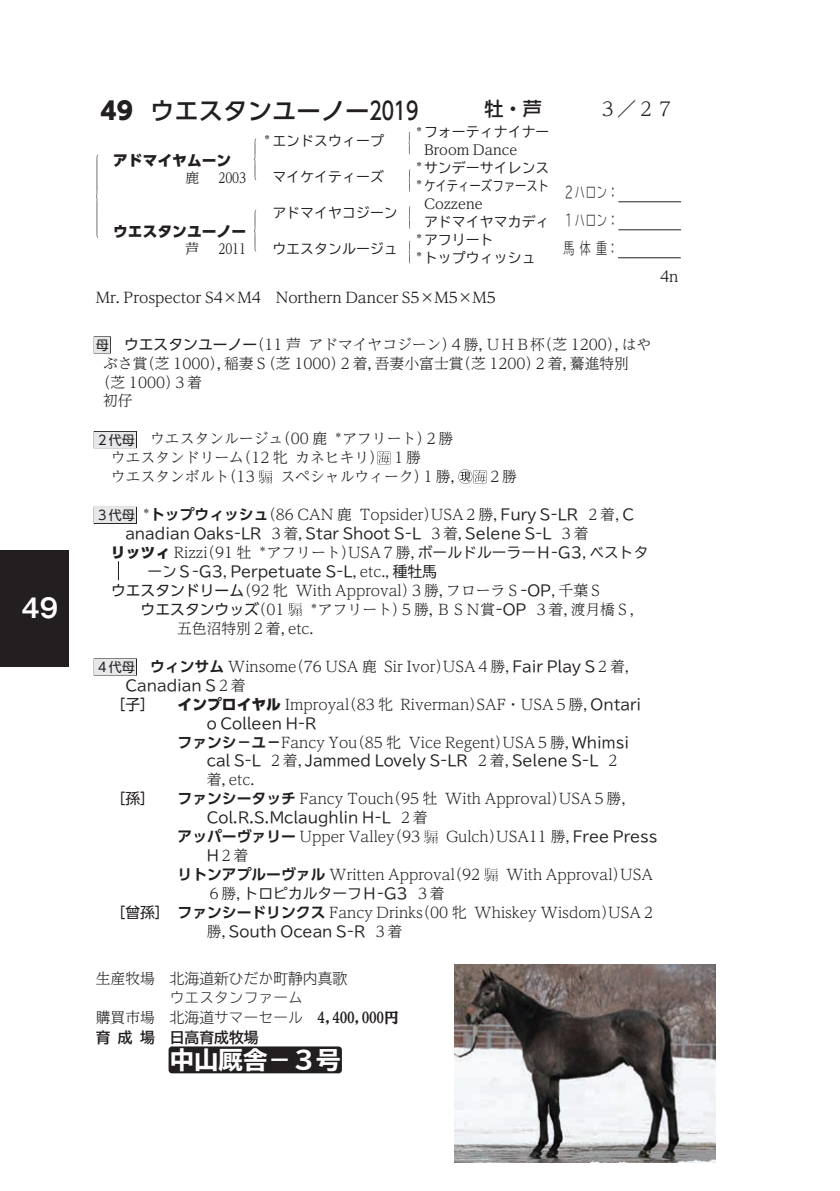
<style>
.page{position:relative;width:840px;height:1191px;background:#fff}
.page>*{position:absolute;margin:0;border:0;box-sizing:border-box;transform-origin:0 0}
.t1{font:700 26px "Gothic MB101 Pr 6 N De";color:#fff;scale:.93 1}
.t2{font:500 24.4px "UD Shin Go Pro";color:#231f20}
.t3{font:700 expanded 24.4px "TBUD Go Std";color:#fff}
.t4{font:300 19.2px "UD Reimin Pro";color:#231f20}
.t5{font:500 19.2px "UD Shin Go Pro";color:#231f20}
.t6{font:300 15.6px/28px "TBUD Go Std Super";color:#231f20;text-align:justify;scale:.7 1}
.t7{font:300 14.8px/19px "UD Reimin Pro";color:#231f20}
.t8{font:14.8px "TBUD Go Std";color:#231f20}
.t9{font:14.8px "UD Reimin Pro";letter-spacing:-.005em;color:#231f20}
.t10{font:300 14.8px/19.8px "TBUD Go Std Super";color:#231f20}
.t11{font:800 14.8px "TBUD Min Std";letter-spacing:-.285em;color:#231f20;scale:.7 1}
.t12{font:14.8px "UD Shin Go Pro";color:#231f20}
.t13{font:800 14.8px "UD Shin Go Pro";color:#231f20}
.t14{font:700 14.8px "TBUD Go Std";color:#231f20}
.t15{font:14px "TBUD Go Std";color:#231f20}
.t16{font:14px "UD Reimin Pro";color:#231f20}
.t17{font:14px "TBUD Go Std";color:#231f20;scale:.82 1}
.t18{font:14px "UD Reimin Pro";color:#231f20;scale:.82 1}
.t19{font:300 14px "UD Reimin Pro";color:#231f20}
.t20{font:13px "UD Shin Go Pro";color:#231f20}
.t21{font:7.4px "UD Reimin Pro";color:#231f20}
.s1{font-weight:800}
.s2{font-family:"UD Shin Go Pro";font-weight:400;font-size:13px}
.s3{font-family:"UD Shin Go Pro";font-weight:400}
.s4{font-family:"UD Shin Go Pro De";font-weight:700}
.s5{font-family:"TBUD Go Std";font-weight:400}
.s6{font-family:"UD Reimin Pro";font-weight:300}
.s7{font-family:"UD Shin Go Pro";font-weight:800}
.s8{font-family:"UD Reimin Pro"}
.s9{font-family:"TBUD Go Std Super";font-weight:300}
</style>
<div class="page">
<img style="left:454px;top:964px;width:261px;height:198px">
<svg style="left:118px;top:561px;width:1px;height:19px"></svg>
<div style="left:94px;top:336px;width:17px;height:17px;border:1px solid #231f20"></div>
<div style="left:94px;top:337px;width:16px;height:16px;background:#e6e7e9"></div>
<div style="left:94px;top:431px;width:43px;height:17px;border:1px solid #231f20"></div>
<div style="left:94px;top:432px;width:42px;height:15px;background:#e6e7e9"></div>
<div style="left:94px;top:507px;width:43px;height:17px;border:1px solid #231f20"></div>
<div style="left:94px;top:507px;width:42px;height:16px;background:#e6e7e9"></div>
<div style="left:94px;top:658px;width:43px;height:17px;border:1px solid #231f20"></div>
<div style="left:94px;top:659px;width:42px;height:16px;background:#e6e7e9"></div>
<div style="left:168px;top:1046px;width:174px;height:27px;background:#231f20"></div>
<hr style="left:618px;top:201px;width:62px;height:1px;background:#231f20">
<hr style="left:618px;top:229px;width:62px;height:1px;background:#231f20">
<hr style="left:617px;top:257px;width:63px;height:1px;background:#231f20">
<svg style="left:377px;top:451px;width:13px;height:14px"></svg>
<svg style="left:259px;top:470px;width:13px;height:13px"></svg>
<svg style="left:458px;top:469px;width:28px;height:15px"></svg>
<svg style="left:288px;top:603px;width:13px;height:13px"></svg>
<svg style="left:424px;top:830px;width:13px;height:13px"></svg>
<svg style="left:484px;top:868px;width:13px;height:13px"></svg>
<svg style="left:408px;top:131px;width:3px;height:24px"></svg>
<svg style="left:254px;top:138px;width:3px;height:42px"></svg>
<svg style="left:96px;top:154px;width:3px;height:84px"></svg>
<svg style="left:408px;top:169px;width:3px;height:23px"></svg>
<svg style="left:253px;top:210px;width:4px;height:42px"></svg>
<svg style="left:408px;top:206px;width:3px;height:23px"></svg>
<svg style="left:408px;top:241px;width:3px;height:23px"></svg>
<div style="left:0;top:550px;width:68px;height:116px;background:#231f20"></div>
<h1 class="t1" style="left:21px;top:586px;width:46px">4 91</h1>
<h2 class="t2" style="left:101px;top:91px;width:322px"><span class="s1">49</span> ウエスタンユーノー２０１９</h2>
<p class="t5" style="left:484px;top:93px;width:59px">牡・芦</p>
<p class="t4" style="left:597px;top:93px;width:78px">３／２７</p>
<p class="t21" style="left:263px;top:131px;width:9px">＊</p>
<p class="t15" style="left:415px;top:121px;width:135px"><sup>＊</sup>フォーティナイナー</p>
<p class="t15" style="left:272px;top:129px;width:113px">エンドスウィープ</p>
<p class="t16" style="left:424px;top:138px;width:95px">Broom Dance</p>
<p class="t13" style="left:113px;top:148px;width:120px">アドマイヤムーン</p>
<p class="t15" style="left:415px;top:156px;width:135px"><sup>＊</sup>サンデーサイレンス</p>
<p class="t19" style="left:185px;top:166px;width:15px">鹿</p>
<p class="t18" style="left:218px;top:166px;width:35px">2003</p>
<p class="t15" style="left:272px;top:165px;width:113px">マイケイティーズ</p>
<p class="t17" style="left:415px;top:174px;width:164px"><sup>＊</sup>ケイティーズファースト</p>
<p class="t16" style="left:424px;top:192px;width:60px">Cozzene</p>
<p class="t6" style="left:563px;top:178px;width:80px">２ハロン：１ハロン：馬体重：</p>
<p class="t15" style="left:272px;top:201px;width:127px">アドマイヤコジーン</p>
<p class="t15" style="left:424px;top:210px;width:127px">アドマイヤマカディ</p>
<p class="t13" style="left:113px;top:219px;width:134px">ウエスタンユーノー</p>
<p class="t15" style="left:415px;top:228px;width:80px"><sup>＊</sup>アフリート</p>
<p class="t16" style="left:185px;top:238px;width:15px">芦</p>
<p class="t18" style="left:218px;top:238px;width:35px">2011</p>
<p class="t15" style="left:272px;top:237px;width:127px">ウエスタンルージュ</p>
<p class="t15" style="left:415px;top:246px;width:121px"><sup>＊</sup>トップウィッシュ</p>
<p class="t9" style="left:96px;top:285px;width:401px">Mr. Prospector S4×M4 Northern Dancer S5×M5×M5</p>
<p class="t9" style="left:659px;top:264px;width:20px">4n</p>
<p class="t7" style="left:96px;top:334px;width:556px"><span class="s2">母</span> <span class="s3">ウエスタンユーノー</span>（11 芦アドマイヤコジーン）４勝，ＵＨＢ杯（芝 1200），はや</p>
<p class="t7" style="left:103px;top:353px;width:527px">ぶさ賞（芝 1000），稲妻Ｓ（芝 1000）２着，吾妻小富士賞（芝 1200）２着，驀進特別</p>
<p class="t7" style="left:96px;top:372px;width:108px">（芝 1000）３着</p>
<p class="t7" style="left:103px;top:391px;width:31px">初仔</p>
<p class="t7" style="left:111px;top:429px;width:343px;text-indent:-15px"><span class="s2">２代母</span> ウエスタンルージュ（00 鹿 <sup>＊</sup>アフリート）２勝ウエスタンドリーム（12 牝カネヒキリ）１勝<br>ウエスタンボルト（13</p>
<p class="t7" style="left:280px;top:466px;width:186px">スペシャルウィーク）１勝，</p>
<p class="t7" style="left:487px;top:466px;width:31px">２勝</p>
<p class="t20" style="left:96px;top:505px;width:41px">３代母</p>
<p class="t7" style="left:142px;top:504px;width:493px"><sup>＊</sup><span class="s4">トップウィッシュ</span>（86 CAN 鹿 Topsider）USA２勝，<span class="s5">Fury S‐LR</span> ２着，<span class="s5">C</span></p>
<p class="t8" style="left:125px;top:521px;width:464px">anadian Oaks‐LR <span class="s6">３着，</span>Star Shoot S‐L <span class="s6">３着，</span>Selene S‐L <span class="s6">３着</span></p>
<p class="t7" style="left:111px;top:542px;width:538px"><span class="s7">リッツィ</span> Rizzi（91 牡 <sup>＊</sup>アフリート）USA７勝，<span class="s5">ボールドルーラーＨ‐G3</span>，<span class="s5">ベストタ</span></p>
<p class="t8" style="left:147px;top:559px;width:291px">ーンＳ‐G3<span class="s6">，</span>Perpetuate S‐L<span class="s6">，etc.，</span>種牡馬</p>
<p class="t7" style="left:111px;top:580px;width:493px"><span class="s3">ウエスタンドリーム</span>（92 牝 With Approval）３勝，フローラＳ<span class="s5">‐OP</span>，千葉Ｓ</p>
<p class="t12" style="left:140px;top:597px;width:145px">ウエスタンウッズ<span class="s6">（01</span></p>
<p class="t7" style="left:177px;top:599px;width:469px;text-indent:133px"><sup>＊</sup>アフリート）５勝，ＢＳＮ賞<span class="s5">‐OP</span> ３着，渡月橋Ｓ，五色沼特別２着，etc.</p>
<p class="t7" style="left:96px;top:656px;width:545px"><span class="s2">４代母</span> <span class="s4">ウィンサム</span> Winsome（76 USA 鹿 Sir Ivor）USA４勝，<span class="s5">Fair Play S</span>２着，</p>
<p class="t8" style="left:125px;top:673px;width:122px">Canadian S<span class="s6">２着</span></p>
<p class="t12" style="left:110px;top:692px;width:46px">［子］</p>
<p class="t7" style="left:177px;top:694px;width:465px"><span class="s7">インプロイヤル</span> Improyal（83 牝 Riverman）SAF・USA５勝，<span class="s5">Ontari</span></p>
<p class="t8" style="left:207px;top:711px;width:111px">o Colleen H‐R</p>
<p class="t7" style="left:177px;top:732px;width:452px"><span class="s4">ファンシ－ユ－</span>Fancy You（85 牝 Vice Regent）USA５勝，<span class="s5">Whimsi</span></p>
<p class="t8" style="left:207px;top:748px;width:415px">cal S‐L <span class="s6">２着，</span>Jammed Lovely S‐LR <span class="s6">２着，</span>Selene S‐L <span class="s6">２</span></p>
<p class="t7" style="left:207px;top:770px;width:49px">着，etc.</p>
<p class="t12" style="left:110px;top:786px;width:46px">［孫］</p>
<p class="t7" style="left:177px;top:788px;width:460px"><span class="s4">ファンシータッチ</span> Fancy Touch（95 牡 With Approval）USA５勝，</p>
<p class="t8" style="left:207px;top:805px;width:222px">Col.R.S.Mclaughlin H‐L <span class="s6">２着</span></p>
<p class="t7" style="left:177px;top:826px;width:244px"><span class="s4">アッパーヴァリー</span> Upper Valley（93</p>
<p class="t7" style="left:446px;top:826px;width:213px">Gulch）USA11 勝，<span class="s5">Free Press</span></p>
<p class="t7" style="left:177px;top:845px;width:304px;text-indent:29px"><span class="s5">H</span>２着<br><span class="s4">リトンアプルーヴァル</span> Written Approval（92</p>
<p class="t7" style="left:506px;top:864px;width:148px">With Approval）USA</p>
<p class="t8" style="left:207px;top:881px;width:239px"><span class="s6">６勝，</span>トロピカルターフＨ‐G3 <span class="s6">３着</span></p>
<p class="t7" style="left:110px;top:902px;width:546px"><span class="s3">［曾孫］</span><span class="s4">ファンシードリンクス</span> Fancy Drinks（00 牝 Whiskey Wisdom）USA２</p>
<p class="t8" style="left:206px;top:919px;width:197px"><span class="s6">勝，</span>South Ocean S‐R <span class="s6">３着</span></p>
<p class="t10" style="left:170px;top:967px;width:179px;text-indent:-74px"><span class="s8">生産牧場</span> 北海道新ひだか町静内真歌ウエスタンファーム</p>
<p class="t11" style="left:96px;top:1006px;width:434px"><span class="s6">購買市場</span> <span class="s9">北海道サマーセール</span> ４，４００，０００円</p>
<p class="t14" style="left:96px;top:1025px;width:164px">育成場 日高育成牧場</p>
<h2 class="t3" style="left:170px;top:1046px;width:172px">中山厩舎－３号</h2>
</div>
